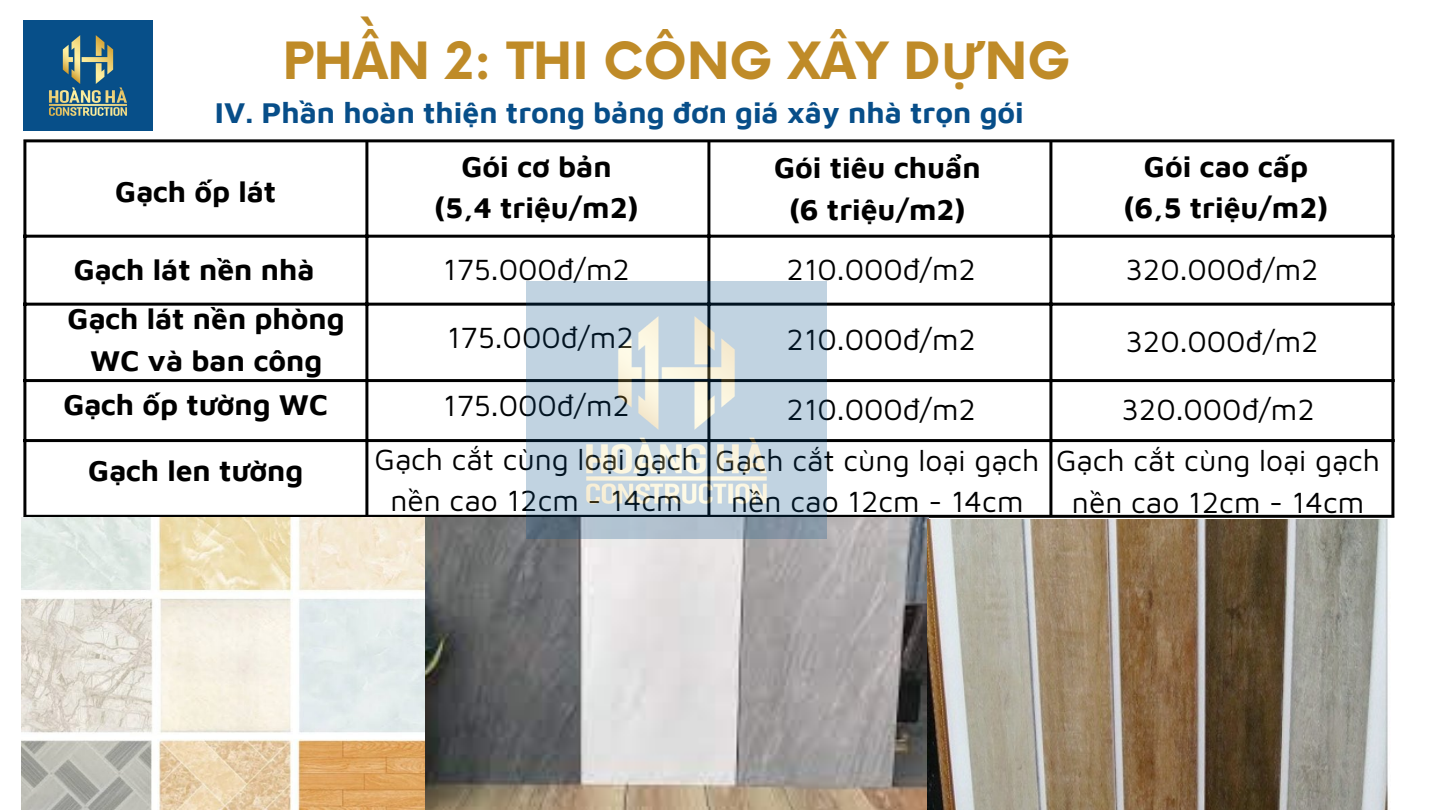
<style>
.page{position:relative;width:1440px;height:810px;background:#fff}
.page>*{position:absolute;margin:0;border:0;box-sizing:border-box;transform-origin:0 0}
.t1{font:700 50px "Now";color:#bf8b28}
.t2{font:30px/41.2px "Maven Pro";color:#000;text-align:center}
.t3{font:700 30px/41.2px "Maven Pro";color:#000;text-align:center}
.t4{font:700 30px "Maven Pro";color:#074e89}
.s1{font-family:"Noto Sans"}
</style>
<div class="page">
<img style="left:23px;top:20px;width:129px;height:110px">
<hr style="left:23px;top:142px;width:3px;height:373px;background:#000">
<hr style="left:365px;top:142px;width:3px;height:373px;background:#000">
<hr style="left:707px;top:142px;width:3px;height:373px;background:#000">
<hr style="left:1049px;top:142px;width:3px;height:373px;background:#000">
<hr style="left:1391px;top:142px;width:3px;height:373px;background:#000">
<hr style="left:23px;top:139px;width:1371px;height:3px;background:#000">
<hr style="left:23px;top:235px;width:1371px;height:3px;background:#000">
<hr style="left:23px;top:303px;width:1371px;height:3px;background:#000">
<hr style="left:23px;top:379px;width:1371px;height:3px;background:#000">
<hr style="left:23px;top:439px;width:1371px;height:3px;background:#000">
<hr style="left:23px;top:515px;width:1371px;height:3px;background:#000">
<img style="left:22px;top:518px;width:404px;height:292px">
<img style="left:426px;top:518px;width:963px;height:292px">
<img style="left:527px;top:282px;width:300px;height:256px">
<p class="t1" style="left:283px;top:34px;width:789px">PHẦN 2: THI CÔNG XÂY D<span class="s1">Ự</span>NG</p>
<p class="t4" style="left:215px;top:94px;width:810px">IV. Phần hoàn thiện trong bảng đơn giá xây nhà trọn gói</p>
<p class="t3" style="left:115px;top:170px;width:163px">Gạch ốp lát</p>
<p class="t3" style="left:461px;top:145px;width:152px">Gói cơ bản</p>
<p class="t3" style="left:435px;top:186px;width:205px">(5,4 triệu/m2)</p>
<p class="t3" style="left:774px;top:147px;width:208px">Gói tiêu chuẩn</p>
<p class="t3" style="left:789px;top:188px;width:177px">(6 triệu/m2)</p>
<p class="t3" style="left:1144px;top:145px;width:166px">Gói cao cấp</p>
<p class="t3" style="left:1124px;top:186px;width:206px">(6,5 triệu/m2)</p>
<p class="t3" style="left:74px;top:248px;width:242px">Gạch lát nền nhà</p>
<p class="t3" style="left:68px;top:297px;width:279px">Gạch lát nền phòng<br>WC và ban công</p>
<p class="t3" style="left:63px;top:383px;width:266px">Gạch ốp tường WC</p>
<p class="t3" style="left:88px;top:449px;width:217px">Gạch len tường</p>
<p class="t2" style="left:443px;top:249px;width:188px">175.000đ/m2</p>
<p class="t2" style="left:787px;top:248px;width:191px">210.000đ/m2</p>
<p class="t2" style="left:1125px;top:249px;width:195px">320.000đ/m2</p>
<p class="t2" style="left:447px;top:316px;width:188px">175.000đ/m2</p>
<p class="t2" style="left:787px;top:318px;width:191px">210.000đ/m2</p>
<p class="t2" style="left:1125px;top:320px;width:195px">320.000đ/m2</p>
<p class="t2" style="left:443px;top:384px;width:188px">175.000đ/m2</p>
<p class="t2" style="left:374px;top:438px;width:326px">Gạch cắt cùng loại gạch nền cao 12cm - 14cm</p>
<p class="t2" style="left:787px;top:388px;width:191px">210.000đ/m2</p>
<p class="t2" style="left:715px;top:439px;width:326px">Gạch cắt cùng loại gạch nền cao 12cm - 14cm</p>
<p class="t2" style="left:1056px;top:440px;width:326px">Gạch cắt cùng loại gạch nền cao 12cm - 14cm</p>
<p class="t2" style="left:1122px;top:388px;width:195px">320.000đ/m2</p>
</div>
